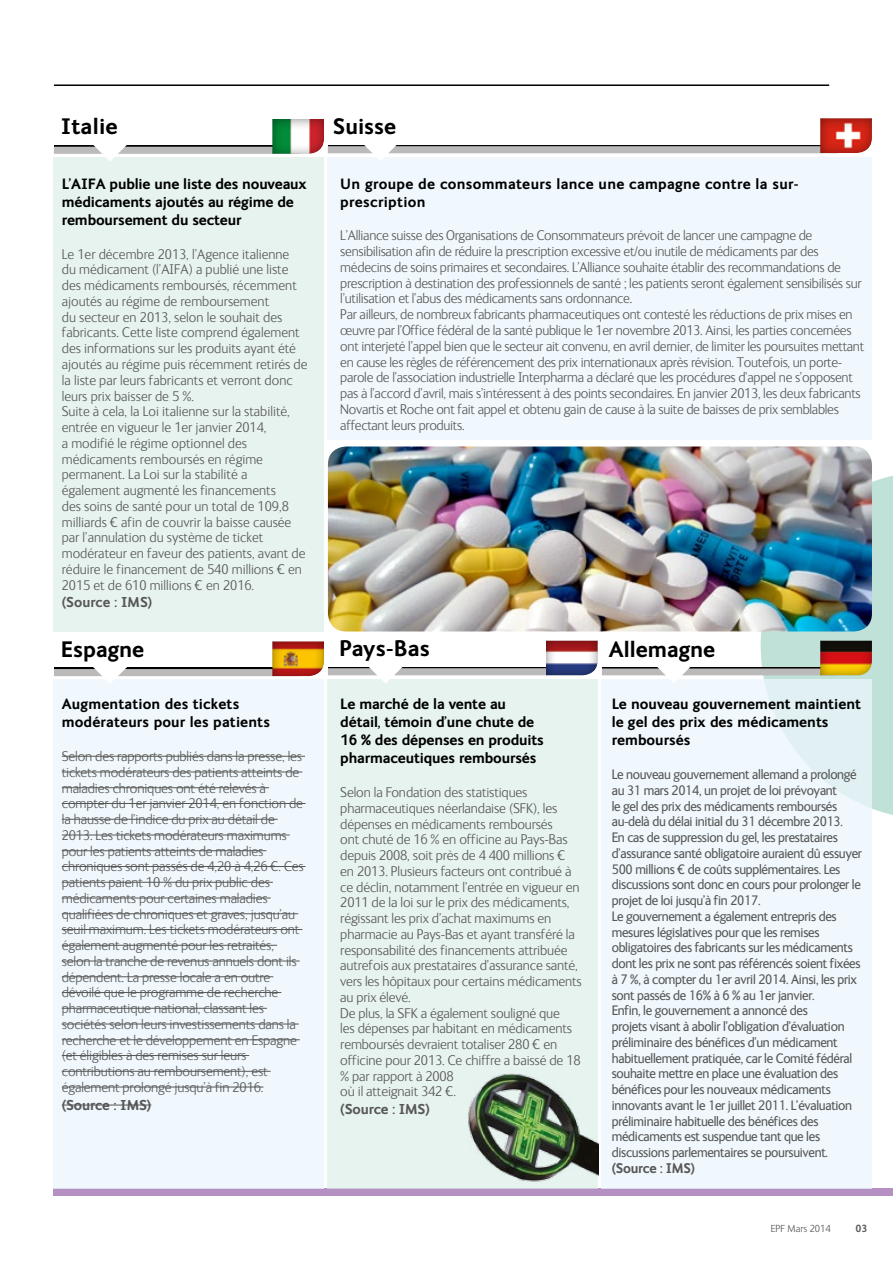
<style>
.page{position:relative;width:893px;height:1263px;background:#fff}
.page>*{position:absolute;margin:0;border:0;box-sizing:border-box;transform-origin:0 0}
.t1{font:700 22.5px "FS Ingrid";color:#000}
.t2{font:700 15px/18px "FS Ingrid";color:#000}
.t3{font:700 15px/18px "FS Ingrid";letter-spacing:.02em;color:#000}
.t4{font:300 14.4px/15.8px "FS Ingrid";letter-spacing:-.01em;color:#575756}
.t5{font:700 14.4px "FS Ingrid";letter-spacing:-.01em;color:#575756}
.t6{font:14.1px/15.8px "FS Ingrid";letter-spacing:-.02em;color:#575756}
.t7{font:700 14.1px "FS Ingrid";letter-spacing:-.02em;color:#575756}
.t8{font:300 10.5px "FS Ingrid";color:#575756}
.t9{font:700 10.5px "FS Ingrid";color:#575756}
</style>
<div class="page">
<div style="left:54px;top:1188px;width:839px;height:8px;background:#b591c3"></div>
<div style="left:761px;top:475px;width:132px;height:340px;background:#c0e1d7"></div>
<div style="left:54px;top:679px;width:270px;height:509px;background:#ebf6fd"></div>
<div style="left:602px;top:679px;width:270px;height:509px;background:#ebf6fd"></div>
<div style="left:328px;top:679px;width:270px;height:509px;background:#e7f3ef"></div>
<div style="left:328px;top:157px;width:544px;height:282px;background:#ebf6fd"></div>
<div style="left:54px;top:157px;width:270px;height:474px;background:#e7f3ef"></div>
<hr style="left:54px;top:84px;width:775px;height:2px;background:#000">
<hr style="left:62px;top:756px;width:243px;height:1px;background:#575756">
<hr style="left:62px;top:772px;width:240px;height:1px;background:#575756">
<hr style="left:62px;top:787px;width:207px;height:1px;background:#575756">
<hr style="left:62px;top:803px;width:244px;height:1px;background:#575756">
<hr style="left:62px;top:819px;width:216px;height:1px;background:#575756">
<hr style="left:62px;top:835px;width:228px;height:1px;background:#575756">
<hr style="left:62px;top:850px;width:204px;height:1px;background:#575756">
<hr style="left:62px;top:866px;width:244px;height:1px;background:#575756">
<hr style="left:62px;top:882px;width:211px;height:1px;background:#575756">
<hr style="left:62px;top:898px;width:209px;height:1px;background:#575756">
<hr style="left:62px;top:913px;width:236px;height:1px;background:#575756">
<hr style="left:62px;top:929px;width:240px;height:1px;background:#575756">
<hr style="left:62px;top:945px;width:215px;height:1px;background:#575756">
<hr style="left:62px;top:961px;width:238px;height:1px;background:#575756">
<hr style="left:62px;top:976px;width:211px;height:1px;background:#575756">
<hr style="left:62px;top:992px;width:219px;height:1px;background:#575756">
<hr style="left:62px;top:1008px;width:205px;height:1px;background:#575756">
<hr style="left:62px;top:1024px;width:237px;height:1px;background:#575756">
<hr style="left:62px;top:1039px;width:238px;height:1px;background:#575756">
<hr style="left:62px;top:1055px;width:187px;height:1px;background:#575756">
<hr style="left:62px;top:1071px;width:209px;height:1px;background:#575756">
<hr style="left:62px;top:1087px;width:201px;height:1px;background:#575756">
<hr style="left:62px;top:1105px;width:89px;height:1px;background:#575756">
<div style="left:259px;top:109px;width:79px;height:47px;background:#000;opacity:.5"></div>
<svg style="left:54px;top:143px;width:247px;height:18px"></svg>
<div style="left:807px;top:108px;width:79px;height:47px;background:#000;opacity:.5"></div>
<svg style="left:328px;top:142px;width:510px;height:19px"></svg>
<svg style="left:54px;top:667px;width:205px;height:17px"></svg>
<div style="left:807px;top:630px;width:79px;height:48px;background:#000;opacity:.5"></div>
<svg style="left:612px;top:665px;width:226px;height:19px"></svg>
<div style="left:532px;top:630px;width:80px;height:48px;background:#000;opacity:.5"></div>
<svg style="left:338px;top:665px;width:246px;height:19px"></svg>
<div style="left:259px;top:631px;width:79px;height:47px;background:#000;opacity:.5"></div>
<img style="left:328px;top:446px;width:544px;height:185px">
<img style="left:468px;top:1073px;width:130px;height:109px">
<h1 class="t1" style="left:61px;top:114px;width:59px">Italie</h1>
<h1 class="t1" style="left:333px;top:114px;width:65px">Suisse</h1>
<p class="t2" style="left:62px;top:175px;width:247px">L’AIFA publie une liste des nouveaux médicaments ajoutés au régime de remboursement du secteur</p>
<p class="t4" style="left:62px;top:246px;width:247px">Le 1er décembre 2013, l’Agence italienne<br>du médicament (l’AIFA) a publié une liste des médicaments remboursés, récemment ajoutés au régime de remboursement<br>du secteur en 2013, selon le souhait des fabricants. Cette liste comprend également des informations sur les produits ayant été ajoutés au régime puis récemment retirés de la liste par leurs fabricants et verront donc leurs prix baisser de 5 %.<br>Suite à cela, la Loi italienne sur la stabilité, entrée en vigueur le 1er janvier 2014,<br>a modifié le régime optionnel des médicaments remboursés en régime permanent. La Loi sur la stabilité a également augmenté les financements<br>des soins de santé pour un total de 109,8 milliards € afin de couvrir la baisse causée par l’annulation du système de ticket modérateur en faveur des patients, avant de réduire le financement de 540 millions € en 2015 et de 610 millions € en 2016.</p>
<p class="t5" style="left:62px;top:594px;width:92px">(Source : IMS)</p>
<p class="t3" style="left:340px;top:175px;width:460px">Un groupe de consommateurs lance une campagne contre la sur&shy;prescription</p>
<p class="t4" style="left:340px;top:228px;width:525px">L’Alliance suisse des Organisations de Consommateurs prévoit de lancer une campagne de sensibilisation afin de réduire la prescription excessive et/ou inutile de médicaments par des médecins de soins primaires et secondaires. L’Alliance souhaite établir des recommandations de prescription à destination des professionnels de santé ; les patients seront également sensibilisés sur l’utilisation et l’abus des médicaments sans ordonnance.<br>Par ailleurs, de nombreux fabricants pharmaceutiques ont contesté les réductions de prix mises en œuvre par l’Office fédéral de la santé publique le 1er novembre 2013. Ainsi, les parties concernées ont interjeté l’appel bien que le secteur ait convenu, en avril dernier, de limiter les poursuites mettant en cause les règles de référencement des prix internationaux après révision. Toutefois, un porte&shy;parole de l’association industrielle Interpharma a déclaré que les procédures d’appel ne s’opposent pas à l’accord d’avril, mais s’intéressent à des points secondaires. En janvier 2013, les deux fabricants Novartis et Roche ont fait appel et obtenu gain de cause à la suite de baisses de prix semblables affectant leurs produits.</p>
<h1 class="t1" style="left:61px;top:636px;width:85px">Espagne</h1>
<h1 class="t1" style="left:339px;top:635px;width:92px">Pays-Bas</h1>
<h1 class="t1" style="left:609px;top:636px;width:108px">Allemagne</h1>
<p class="t2" style="left:62px;top:695px;width:210px">Augmentation des tickets modérateurs pour les patients</p>
<p class="t4" style="left:62px;top:749px;width:243px">Selon des rapports publiés dans la presse, les tickets modérateurs des patients atteints de maladies chroniques ont été relevés à compter du 1er janvier 2014, en fonction de la hausse de l’indice du prix au détail de 2013. Les tickets modérateurs maximums pour les patients atteints de maladies chroniques sont passés de 4,20 à 4,26 €. Ces patients paient 10 % du prix public des médicaments pour certaines maladies qualifiées de chroniques et graves, jusqu’au seuil maximum. Les tickets modérateurs ont également augmenté pour les retraités, selon la tranche de revenus annuels dont ils dépendent. La presse locale a en outre dévoilé que le programme de recherche pharmaceutique national, classant les sociétés selon leurs investissements dans la recherche et le développement en Espagne (et éligibles à des remises sur leurs contributions au remboursement), est également prolongé jusqu’à fin 2016.</p>
<p class="t5" style="left:62px;top:1097px;width:91px">(Source : IMS)</p>
<p class="t2" style="left:340px;top:695px;width:205px">Le marché de la vente au détail, témoin d’une chute de<br>16 % des dépenses en produits pharmaceutiques remboursés</p>
<p class="t4" style="left:340px;top:785px;width:243px">Selon la Fondation des statistiques pharmaceutiques néerlandaise (SFK), les dépenses en médicaments remboursés<br>ont chuté de 16 % en officine au Pays-Bas depuis 2008, soit près de 4 400 millions € en 2013. Plusieurs facteurs ont contribué à ce déclin, notamment l’entrée en vigueur en 2011 de la loi sur le prix des médicaments, régissant les prix d’achat maximums en pharmacie au Pays-Bas et ayant transféré la responsabilité des financements attribuée autrefois aux prestataires d’assurance santé, vers les hôpitaux pour certains médicaments au prix élevé.<br>De plus, la SFK a également souligné que<br>les dépenses par habitant en médicaments remboursés devraient totaliser 280 € en officine pour 2013. Ce chiffre a baissé de 18 % par rapport à 2008<br>où il atteignait 342 €.</p>
<p class="t5" style="left:340px;top:1101px;width:91px">(Source : IMS)</p>
<p class="t2" style="left:612px;top:695px;width:251px">Le nouveau gouvernement maintient le gel des prix des médicaments remboursés</p>
<p class="t6" style="left:612px;top:767px;width:252px">Le nouveau gouvernement allemand a prolongé au 31 mars 2014, un projet de loi prévoyant<br>le gel des prix des médicaments remboursés au-delà du délai initial du 31 décembre 2013.<br>En cas de suppression du gel, les prestataires d’assurance santé obligatoire auraient dû essuyer 500 millions € de coûts supplémentaires. Les discussions sont donc en cours pour prolonger le projet de loi jusqu’à fin 2017.<br>Le gouvernement a également entrepris des mesures législatives pour que les remises obligatoires des fabricants sur les médicaments dont les prix ne sont pas référencés soient fixées à 7 %, à compter du 1er avril 2014. Ainsi, les prix sont passés de 16% à 6 % au 1er janvier.<br>Enfin, le gouvernement a annoncé des<br>projets visant à abolir l’obligation d’évaluation préliminaire des bénéfices d’un médicament habituellement pratiquée, car le Comité fédéral souhaite mettre en place une évaluation des bénéfices pour les nouveaux médicaments innovants avant le 1er juillet 2011. L’évaluation préliminaire habituelle des bénéfices des médicaments est suspendue tant que les discussions parlementaires se poursuivent.</p>
<p class="t7" style="left:612px;top:1160px;width:85px">(Source : IMS)</p>
<p class="t8" style="left:771px;top:1223px;width:61px">EPF Mars 2014</p>
<p class="t9" style="left:855px;top:1223px;width:13px">03</p>
</div>
